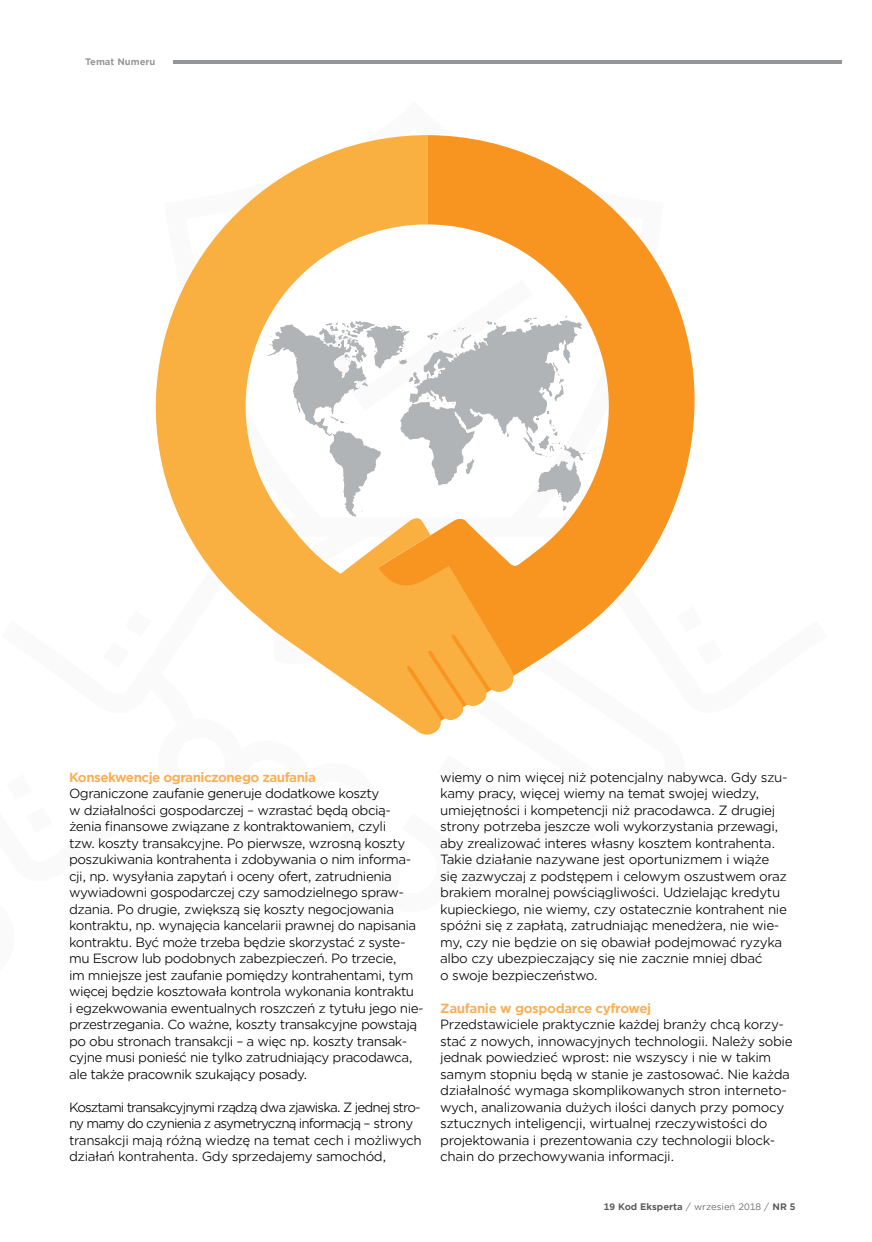
<style>
.page{position:relative;width:872px;height:1242px;background:#fff}
.page>*{position:absolute;margin:0;border:0;box-sizing:border-box;transform-origin:0 0}
.t1{font:12.75px/16.5px "Gotham Office";letter-spacing:-.04em;color:#000}
.t2{font:12.75px/16.5px "Gotham Office";letter-spacing:-.06em;color:#000}
.t3{font:700 12.75px "Gotham Office";letter-spacing:-.04em;color:#fbae52}
.t4{font:700 9px "Gotham Office";color:#58595b}
.t5{font:700 9px "Gotham Office";color:#939598}
.s1{font-weight:400}
</style>
<div class="page">
<svg style="left:517px;top:150px;width:178px;height:524px"></svg>
<svg style="left:155px;top:135px;width:362px;height:600px"></svg>
<hr style="left:173px;top:60px;width:669px;height:4px;background:#939598">
<p class="t5" style="left:85px;top:56px;width:72px">Temat Numeru</p>
<p class="t3" style="left:69px;top:768px;width:248px">Konsekwencje ograniczonego zaufania</p>
<p class="t1" style="left:69px;top:785px;width:356px">Ograniczone zaufanie generuje dodatkowe koszty<br>w działalności gospodarczej – wzrastać będą obcią&shy;żenia finansowe związane z kontraktowaniem, czyli<br>tzw. koszty transakcyjne. Po pierwsze, wzrosną koszty poszukiwania kontrahenta i zdobywania o nim informa&shy;cji, np. wysyłania zapytań i oceny ofert, zatrudnienia wywiadowni gospodarczej czy samodzielnego spraw&shy;dzania. Po drugie, zwiększą się koszty negocjowania kontraktu, np. wynajęcia kancelarii prawnej do napisania kontraktu. Być może trzeba będzie skorzystać z syste&shy;mu Escrow lub podobnych zabezpieczeń. Po trzecie,<br>im mniejsze jest zaufanie pomiędzy kontrahentami, tym więcej będzie kosztowała kontrola wykonania kontraktu<br>i egzekwowania ewentualnych roszczeń z tytułu jego nie&shy;przestrzegania. Co ważne, koszty transakcyjne powstają po obu stronach transakcji – a więc np. koszty transak&shy;cyjne musi ponieść nie tylko zatrudniający pracodawca, ale także pracownik szukający posady.</p>
<p class="t2" style="left:69px;top:1098px;width:354px">Kosztami transakcyjnymi rządzą dwa zjawiska. Z jednej stro&shy;ny mamy do czynienia z asymetryczną informacją – strony transakcji mają różną wiedzę na temat cech i możliwych działań kontrahenta. Gdy sprzedajemy samochód,</p>
<p class="t1" style="left:440px;top:768px;width:349px">wiemy o nim więcej niż potencjalny nabywca. Gdy szu&shy;kamy pracy, więcej wiemy na temat swojej wiedzy, umiejętności i kompetencji niż pracodawca. Z drugiej strony potrzeba jeszcze woli wykorzystania przewagi, aby zrealizować interes własny kosztem kontrahenta.<br>Takie działanie nazywane jest oportunizmem i wiąże się zazwyczaj z podstępem i celowym oszustwem oraz brakiem moralnej powściągliwości. Udzielając kredytu kupieckiego, nie wiemy, czy ostatecznie kontrahent nie spóźni się z zapłatą, zatrudniając menedżera, nie wie&shy;my, czy nie będzie on się obawiał podejmować ryzyka albo czy ubezpieczający się nie zacznie mniej dbać<br>o swoje bezpieczeństwo.</p>
<p class="t3" style="left:440px;top:999px;width:212px">Zaufanie w gospodarce cyfrowej</p>
<p class="t1" style="left:440px;top:1015px;width:354px">Przedstawiciele praktycznie każdej branży chcą korzy&shy;stać z nowych, innowacyjnych technologii. Należy sobie jednak powiedzieć wprost: nie wszyscy i nie w takim samym stopniu będą w stanie je zastosować. Nie każda działalność wymaga skomplikowanych stron interneto&shy;wych, analizowania dużych ilości danych przy pomocy sztucznych inteligencji, wirtualnej rzeczywistości do projektowania i prezentowania czy technologii block&shy;chain do przechowywania informacji.</p>
<p class="t4" style="left:604px;top:1200px;width:193px">19 Kod Eksperta <span class="s1">/ wrzesień 2018 /</span> NR 5</p>
</div>
